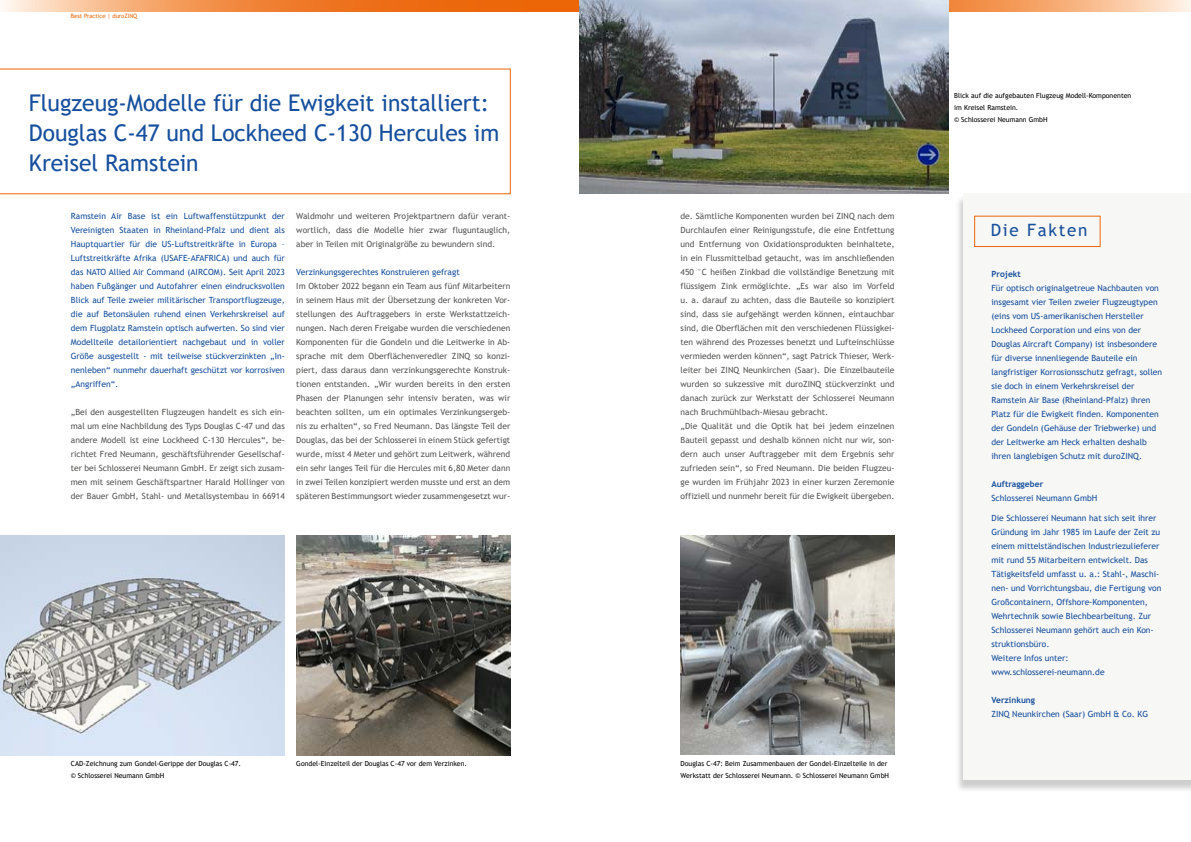
<style>
.page{position:relative;width:1191px;height:842px;background:#fff}
.page>*{position:absolute;margin:0;border:0;box-sizing:border-box;transform-origin:0 0}
.t1{font:23px/30px "Trebuchet MS";color:#164f9d}
.t2{font:17px "Trebuchet MS";letter-spacing:.1em;color:#164f9d}
.t3{font:8.5px/14px "Trebuchet MS";color:#575756;text-align:justify}
.t4{font:8.5px/14px "Trebuchet MS";color:#164f9d}
.t5{font:700 8.5px "Trebuchet MS";color:#164f9d}
.t6{font:7px/12px "Trebuchet MS";color:#000}
.t7{font:6px "Trebuchet MS";color:#ec6608}
</style>
<div class="page">
<svg style="left:1px;top:0;width:578px;height:11px"></svg>
<svg style="left:0;top:69px;width:510px;height:125px"></svg>
<svg style="left:948px;top:0;width:243px;height:11px"></svg>
<div style="left:955px;top:195px;width:236px;height:597px;background:#000;opacity:.2"></div>
<div style="left:963px;top:193px;width:228px;height:587px;background:#f7f7f5"></div>
<div style="left:974px;top:216px;width:126px;height:31px;border:1px solid #ec6608"></div>
<img style="left:579px;top:0;width:369px;height:194px">
<img style="left:296px;top:535px;width:214px;height:220px">
<img style="left:680px;top:536px;width:214px;height:218px">
<img style="left:0;top:535px;width:285px;height:220px">
<p class="t7" style="left:71px;top:12px;width:68px">Best Practice | duroZINQ</p>
<h1 class="t1" style="left:29px;top:87px;width:472px">Flugzeug-Modelle für die Ewigkeit installiert:<br>Douglas C-47 und Lockheed C-130 Hercules im<br>Kreisel Ramstein</h1>
<p class="t4" style="left:71px;top:209px;width:215px;text-align:justify">Ramstein Air Base ist ein Luftwaffenstützpunkt der Vereinigten Staaten in Rheinland-Pfalz und dient als Hauptquartier für die US-Luftstreitkräfte in Europa – Luftstreitkräfte Afrika (USAFE-AFAFRICA) und auch für das NATO Allied Air Command (AIRCOM). Seit April 2023 haben Fußgänger und Autofahrer einen eindrucksvollen Blick auf Teile zweier militärischer Transportflugzeuge, die auf Betonsäulen ruhend einen Verkehrskreisel auf dem Flugplatz Ramstein optisch aufwerten. So sind vier Modellteile detailorientiert nachgebaut und in voller Größe ausgestellt - mit teilweise stückverzinkten „In&shy;nenleben“ nunmehr dauerhaft geschützt vor korrosiven „Angriffen“.</p>
<p class="t3" style="left:71px;top:405px;width:215px">„Bei den ausgestellten Flugzeugen handelt es sich ein&shy;mal um eine Nachbildung des Typs Douglas C-47 und das andere Modell ist eine Lockheed C-130 Hercules“, be&shy;richtet Fred Neumann, geschäftsführender Gesellschaf&shy;ter bei Schlosserei Neumann GmbH. Er zeigt sich zusam&shy;men mit seinem Geschäftspartner Harald Hollinger von der Bauer GmbH, Stahl- und Metallsystembau in 66914</p>
<p class="t3" style="left:296px;top:209px;width:215px">Waldmohr und weiteren Projektpartnern dafür verant&shy;wortlich, dass die Modelle hier zwar fluguntauglich, aber in Teilen mit Originalgröße zu bewundern sind.</p>
<p class="t4" style="left:296px;top:265px;width:165px">Verzinkungsgerechtes Konstruieren gefragt</p>
<p class="t3" style="left:296px;top:279px;width:215px">Im Oktober 2022 begann ein Team aus fünf Mitarbeitern in seinem Haus mit der Übersetzung der konkreten Vor&shy;stellungen des Auftraggebers in erste Werkstattzeich&shy;nungen. Nach deren Freigabe wurden die verschiedenen Komponenten für die Gondeln und die Leitwerke in Ab&shy;sprache mit dem Oberflächenveredler ZINQ so konzi&shy;piert, dass daraus dann verzinkungsgerechte Konstruk&shy;tionen entstanden. „Wir wurden bereits in den ersten Phasen der Planungen sehr intensiv beraten, was wir beachten sollten, um ein optimales Verzinkungsergeb&shy;nis zu erhalten“, so Fred Neumann. Das längste Teil der Douglas, das bei der Schlosserei in einem Stück gefertigt wurde, misst 4 Meter und gehört zum Leitwerk, während ein sehr langes Teil für die Hercules mit 6,80 Meter dann in zwei Teilen konzipiert werden musste und erst an dem späteren Bestimmungsort wieder zusammengesetzt wur-</p>
<p class="t3" style="left:680px;top:209px;width:215px;text-align:left">de. Sämtliche Komponenten wurden bei ZINQ nach dem Durchlaufen einer Reinigungsstufe, die eine Entfettung und Entfernung von Oxidationsprodukten beinhaltete, in ein Flussmittelbad getaucht, was im anschließenden 450 °C heißen Zinkbad die vollständige Benetzung mit flüssigem Zink ermöglichte. „Es war also im Vorfeld u. a. darauf zu achten, dass die Bauteile so konzipiert sind, dass sie aufgehängt werden können, eintauchbar sind, die Oberflächen mit den verschiedenen Flüssigkei&shy;ten während des Prozesses benetzt und Lufteinschlüsse vermieden werden können“, sagt Patrick Thieser, Werk&shy;leiter bei ZINQ Neunkirchen (Saar). Die Einzelbauteile wurden so sukzessive mit duroZINQ stückverzinkt und danach zurück zur Werkstatt der Schlosserei Neumann nach Bruchmühlbach-Miesau gebracht.<br>„Die Qualität und die Optik hat bei jedem einzelnen Bauteil gepasst und deshalb können nicht nur wir, son&shy;dern auch unser Auftraggeber mit dem Ergebnis sehr zufrieden sein“, so Fred Neumann. Die beiden Flugzeu&shy;ge wurden im Frühjahr 2023 in einer kurzen Zeremonie offiziell und nunmehr bereit für die Ewigkeit übergeben.</p>
<p class="t6" style="left:71px;top:757px;width:172px">CAD-Zeichnung zum Gondel-Gerippe der Douglas C-47. © Schlosserei Neumann GmbH</p>
<p class="t6" style="left:296px;top:757px;width:172px">Gondel-Einzelteil der Douglas C-47 vor dem Verzinken.</p>
<p class="t6" style="left:680px;top:757px;width:210px">Douglas C-47: Beim Zusammenbauen der Gondel-Einzelteile in der<br>Werkstatt der Schlosserei Neumann. © Schlosserei Neumann GmbH</p>
<p class="t6" style="left:954px;top:89px;width:179px">Blick auf die aufgebauten Flugzeug Modell-Komponenten im Kreisel Ramstein.<br>© Schlosserei Neumann GmbH</p>
<h2 class="t2" style="left:990px;top:219px;width:98px">Die Fakten</h2>
<p class="t5" style="left:991px;top:268px;width:31px">Projekt</p>
<p class="t4" style="left:991px;top:281px;width:172px">Für optisch originalgetreue Nachbauten von insgesamt vier Teilen zweier Flugzeugtypen (eins vom US-amerikanischen Hersteller Lockheed Corporation und eins von der Douglas Aircraft Company) ist insbesondere für diverse innenliegende Bauteile ein langfristiger Korrosionsschutz gefragt, sollen sie doch in einem Verkehrskreisel der Ramstein Air Base (Rheinland-Pfalz) ihren Platz für die Ewigkeit finden. Komponenten der Gondeln (Gehäuse der Triebwerke) und der Leitwerke am Heck erhalten deshalb ihren langlebigen Schutz mit duroZINQ.</p>
<p class="t5" style="left:991px;top:478px;width:53px">Auftraggeber</p>
<p class="t4" style="left:991px;top:491px;width:107px">Schlosserei Neumann GmbH</p>
<p class="t4" style="left:991px;top:511px;width:171px">Die Schlosserei Neumann hat sich seit ihrer Gründung im Jahr 1985 im Laufe der Zeit zu einem mittelständischen Industriezulieferer mit rund 55 Mitarbeitern entwickelt. Das Tätigkeitsfeld umfasst u. a.: Stahl-, Maschi&shy;nen- und Vorrichtungsbau, die Fertigung von Großcontainern, Offshore-Komponenten, Wehrtechnik sowie Blechbearbeitung. Zur Schlosserei Neumann gehört auch ein Kon&shy;struktionsbüro.<br>Weitere Infos unter: www.schlosserei-neumann.de</p>
<p class="t5" style="left:991px;top:694px;width:45px">Verzinkung</p>
<p class="t4" style="left:991px;top:707px;width:158px">ZINQ Neunkirchen (Saar) GmbH &amp; Co. KG</p>
</div>
